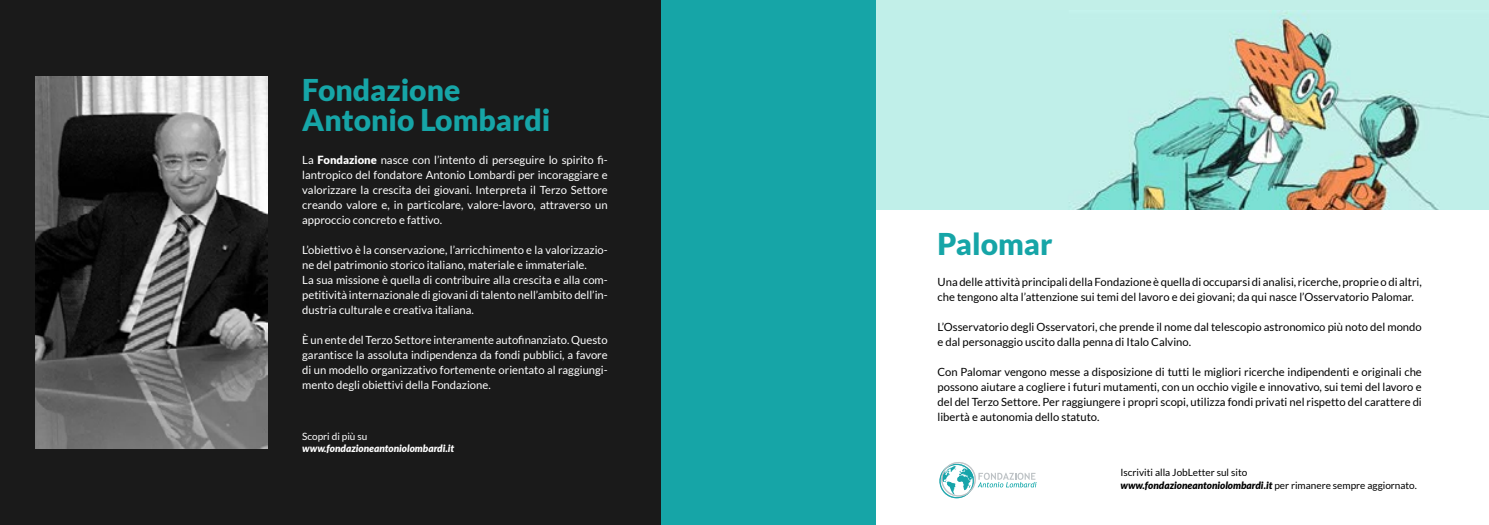
<style>
.page{position:relative;width:1489px;height:525px;background:#fff}
.page>*{position:absolute;margin:0;border:0;box-sizing:border-box;transform-origin:0 0}
.t1{font:900 30px/30px "Lato";color:#16a5a7}
.t2{font:11.25px/15px "Lato";color:#fff;text-align:justify}
.t3{font:11.25px/15px "Lato";color:#000}
.t4{font:10px/12.5px "Lato";color:#000}
.t5{font:italic 900 10px "Lato";color:#fff}
.t6{font:10px "Lato";color:#fff}
.s1{font-weight:900}
.s2{font-weight:900;font-style:italic}
</style>
<div class="page">
<div style="left:875px;top:0;width:613px;height:209px;background:#c2efe8"></div>
<img style="left:875px;top:11px;width:613px;height:198px">
<div style="left:0;top:0;width:744px;height:524px;background:#1a1a1a"></div>
<img style="left:35px;top:77px;width:233px;height:371px">
<svg style="left:939px;top:462px;width:97px;height:36px"></svg>
<div style="left:661px;top:0;width:214px;height:524px;background:#16a5a7"></div>
<h1 class="t1" style="left:302px;top:74px;width:250px">Fondazione<br>Antonio Lombardi</h1>
<p class="t2" style="left:302px;top:152px;width:307px">La <span class="s1">Fondazione</span> nasce con l’intento di perseguire lo spirito fi&shy;lantropico del fondatore Antonio Lombardi per incoraggiare e valorizzare la crescita dei giovani. Interpreta il Terzo Settore creando valore e, in particolare, valore-lavoro, attraverso un approccio concreto e fattivo.</p>
<p class="t2" style="left:302px;top:242px;width:307px;text-align:left">L’obiettivo è la conservazione, l’arricchimento e la valorizzazio&shy;ne del patrimonio storico italiano, materiale e immateriale.<br>La sua missione è quella di contribuire alla crescita e alla com&shy;petitività internazionale di giovani di talento nell’ambito dell’in&shy;dustria culturale e creativa italiana.</p>
<p class="t2" style="left:302px;top:332px;width:307px">È un ente del Terzo Settore interamente autofinanziato. Questo garantisce la assoluta indipendenza da fondi pubblici, a favore di un modello organizzativo fortemente orientato al raggiungi&shy;mento degli obiettivi della Fondazione.</p>
<p class="t6" style="left:302px;top:430px;width:67px">Scopri di più su</p>
<p class="t5" style="left:302px;top:442px;width:153px">www.fondazioneantoniolombardi.it</p>
<h1 class="t1" style="left:937px;top:228px;width:116px">Palomar</h1>
<p class="t3" style="left:937px;top:274px;width:486px">Una delle attività principali della Fondazione è quella di occuparsi di analisi, ricerche, proprie o di altri, che tengono alta l’attenzione sui temi del lavoro e dei giovani; da qui nasce l’Osservatorio Palomar.</p>
<p class="t3" style="left:937px;top:319px;width:485px">L’Osservatorio degli Osservatori, che prende il nome dal telescopio astronomico più noto del mondo e dal personaggio uscito dalla penna di Italo Calvino.</p>
<p class="t3" style="left:937px;top:364px;width:486px;text-align:justify">Con Palomar vengono messe a disposizione di tutti le migliori ricerche indipendenti e originali che possono aiutare a cogliere i futuri mutamenti, con un occhio vigile e innovativo, sui temi del lavoro e del del Terzo Settore. Per raggiungere i propri scopi, utilizza fondi privati nel rispetto del carattere di libertà e autonomia dello statuto.</p>
<p class="t4" style="left:1120px;top:466px;width:298px">Iscriviti alla JobLetter sul sito<br><span class="s2">www.fondazioneantoniolombardi.it</span> per rimanere sempre aggiornato.</p>
</div>
